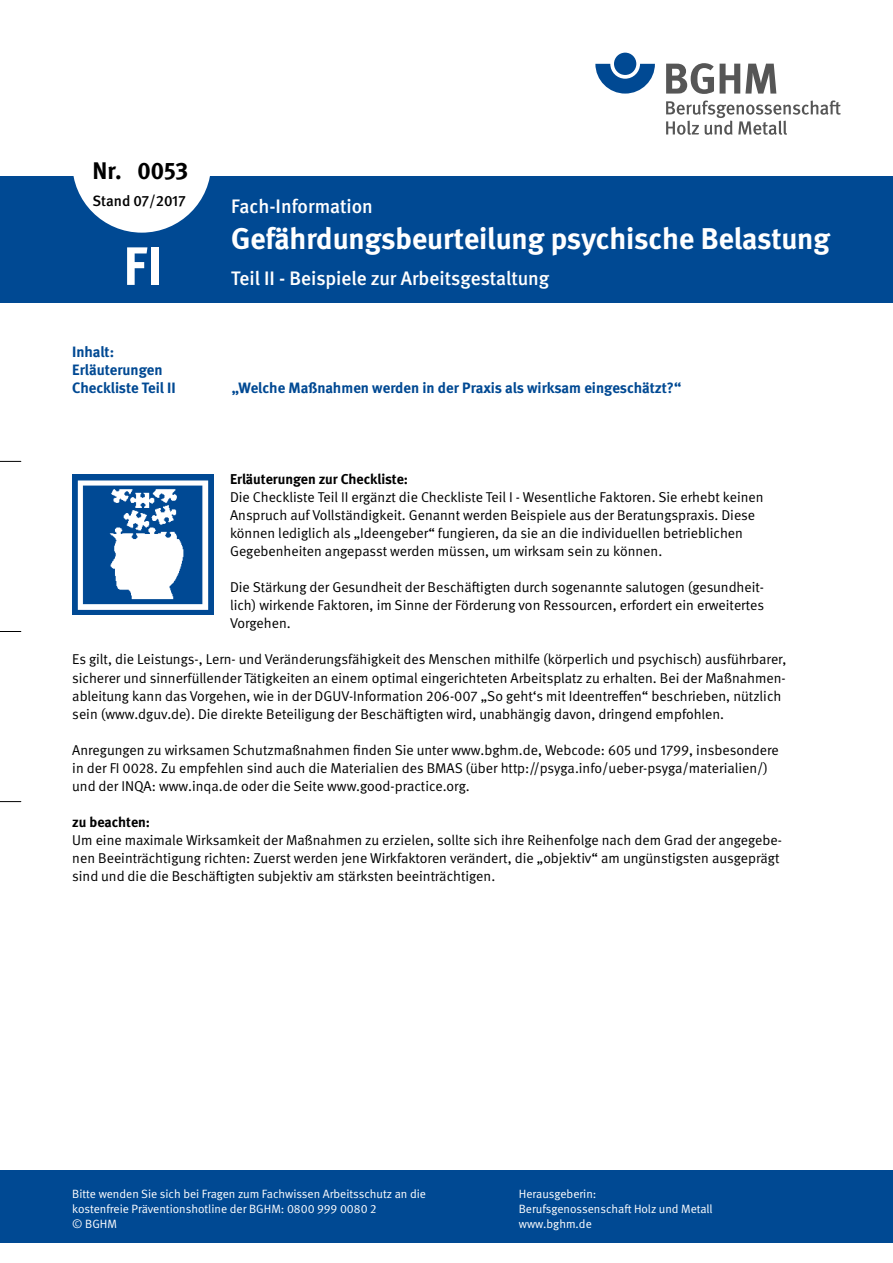
<style>
.page{position:relative;width:893px;height:1263px;background:#fff}
.page>*{position:absolute;margin:0;border:0;box-sizing:border-box;transform-origin:0 0}
.t1{font:700 54px "DGUV Meta";color:#fff}
.t2{font:700 30px "DGUV Meta";letter-spacing:-.005em;color:#fff}
.t3{font:700 24px "DGUV Meta";color:#000}
.t4{font:500 19.5px "DGUV Meta";color:#fff}
.t5{font:700 15px/18px "DGUV Meta";color:#004993}
.t6{font:500 15px "DGUV Meta";color:#000}
.t7{font:14.25px/18px "DGUV Meta";color:#000}
.t8{font:700 14.25px "DGUV Meta";letter-spacing:-.005em;color:#000}
.t9{font:12px/15px "DGUV Meta";color:#fff}
</style>
<div class="page">
<svg style="left:666px;top:100px;width:175px;height:35px"></svg>
<svg style="left:666px;top:63px;width:48px;height:31px"></svg>
<svg style="left:720px;top:64px;width:56px;height:30px"></svg>
<svg style="left:595px;top:64px;width:60px;height:30px"></svg>
<div style="left:614px;top:53px;width:22px;height:22px;background:#004993;border-radius:50%"></div>
<div style="left:0;top:176px;width:893px;height:127px;background:#004993"></div>
<div style="left:72px;top:94px;width:139px;height:139px;background:#fff;border-radius:50%"></div>
<div style="left:0;top:1170px;width:893px;height:73px;background:#004993"></div>
<svg style="left:0;top:461px;width:21px;height:1px"></svg>
<svg style="left:0;top:631px;width:21px;height:1px"></svg>
<svg style="left:0;top:801px;width:21px;height:1px"></svg>
<img style="left:73px;top:474px;width:140px;height:141px">
<h3 class="t3" style="left:92px;top:156px;width:97px">Nr. 0053</h3>
<p class="t6" style="left:92px;top:192px;width:95px">Stand 07/2017</p>
<h3 class="t4" style="left:231px;top:195px;width:143px">Fach-Information</h3>
<h2 class="t2" style="left:231px;top:220px;width:600px">Gefährdungsbeurteilung psychische Belastung</h2>
<h3 class="t4" style="left:231px;top:267px;width:319px">Teil II - Beispiele zur Arbeitsgestaltung</h3>
<h1 class="t1" style="left:123px;top:234px;width:41px">FI</h1>
<p class="t5" style="left:72px;top:343px;width:105px">Inhalt:<br>Erläuterungen<br>Checkliste Teil II</p>
<p class="t5" style="left:232px;top:380px;width:451px">„Welche Maßnahmen werden in der Praxis als wirksam eingeschätzt?“</p>
<p class="t8" style="left:230px;top:470px;width:180px">Erläuterungen zur Checkliste:</p>
<p class="t7" style="left:230px;top:488px;width:535px">Die Checkliste Teil II ergänzt die Checkliste Teil I - Wesentliche Faktoren. Sie erhebt keinen Anspruch auf Vollständigkeit. Genannt werden Beispiele aus der Beratungspraxis. Diese können lediglich als „Ideengeber“ fungieren, da sie an die individuellen betrieblichen Gegebenheiten angepasst werden müssen, um wirksam sein zu können.</p>
<p class="t7" style="left:230px;top:578px;width:536px;text-align:justify">Die Stärkung der Gesundheit der Beschäftigten durch sogenannte salutogen (gesundheit&shy;lich) wirkende Faktoren, im Sinne der Förderung von Ressourcen, erfordert ein erweitertes Vorgehen.</p>
<p class="t7" style="left:72px;top:651px;width:716px">Es gilt, die Leistungs-, Lern- und Veränderungsfähigkeit des Menschen mithilfe (körperlich und psychisch) ausführbarer, sicherer und sinnerfüllender Tätigkeiten an einem optimal eingerichteten Arbeitsplatz zu erhalten. Bei der Maßnahmen&shy;ableitung kann das Vorgehen, wie in der DGUV-Information 206-007 „So geht‘s mit Ideentreffen“ beschrieben, nützlich sein (www.dguv.de). Die direkte Beteiligung der Beschäftigten wird, unabhängig davon, dringend empfohlen.</p>
<p class="t7" style="left:72px;top:741px;width:708px">Anregungen zu wirksamen Schutzmaßnahmen finden Sie unter www.bghm.de, Webcode: 605 und 1799, insbesondere in der FI 0028. Zu empfehlen sind auch die Materialien des BMAS (über http://psyga.info/ueber-psyga/materialien/) und der INQA: www.inqa.de oder die Seite www.good-practice.org.</p>
<p class="t8" style="left:72px;top:814px;width:79px">zu beachten:</p>
<p class="t7" style="left:72px;top:831px;width:711px">Um eine maximale Wirksamkeit der Maßnahmen zu erzielen, sollte sich ihre Reihenfolge nach dem Grad der angegebe&shy;nen Beeinträchtigung richten: Zuerst werden jene Wirkfaktoren verändert, die „objektiv“ am ungünstigsten ausgeprägt sind und die die Beschäftigten subjektiv am stärksten beeinträchtigen.</p>
<p class="t9" style="left:72px;top:1186px;width:355px">Bitte wenden Sie sich bei Fragen zum Fachwissen Arbeitsschutz an die kostenfreie Präventionshotline der BGHM: 0800 999 0080 2<br>© BGHM</p>
<p class="t9" style="left:519px;top:1186px;width:195px">Herausgeberin:<br>Berufsgenossenschaft Holz und Metall www.bghm.de</p>
</div>
